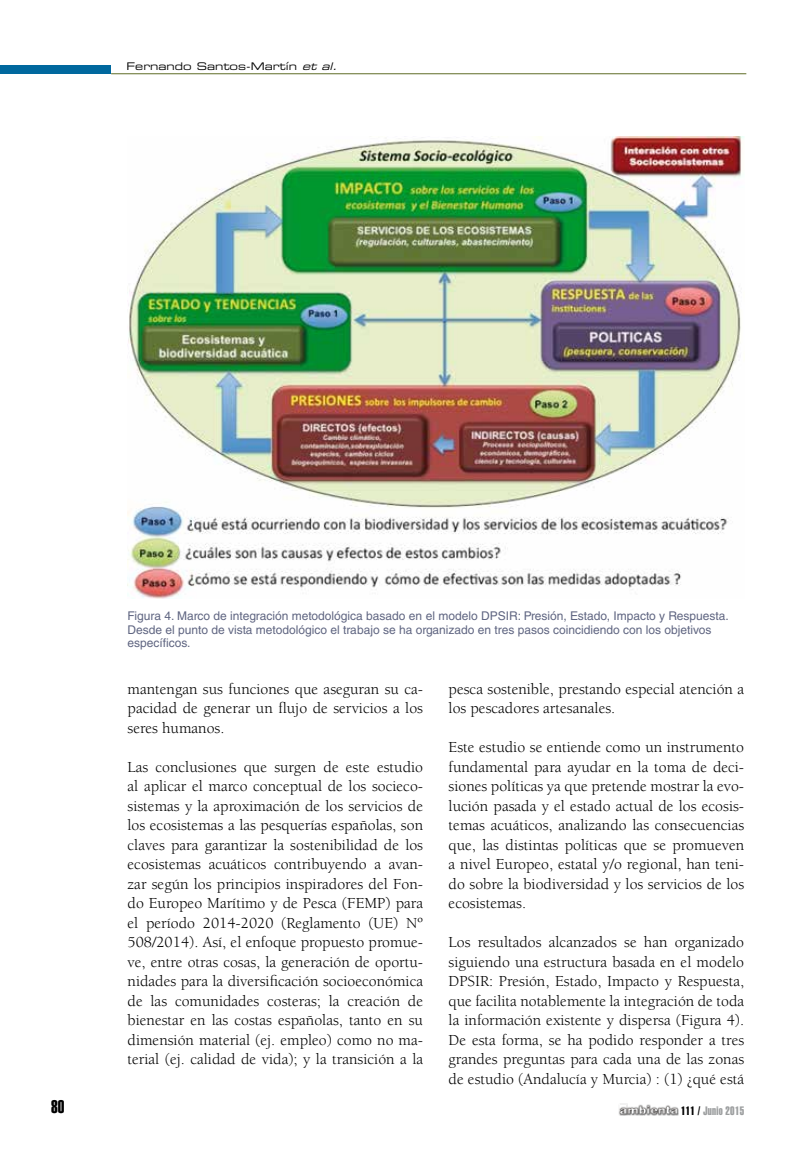
<style>
.page{position:relative;width:808px;height:1149px;background:#fff}
.page>*{position:absolute;margin:0;border:0;box-sizing:border-box;transform-origin:0 0}
.t1{font:18px "Helvetica LT Std Extra Comp";color:#000}
.t2{font:15.75px/19.5px "Berkeley Std";color:#000;text-align:justify}
.t3{font:12px/13.5px "Helvetica LT Std";color:#5f6581}
.t4{font:12px "Helvetica LT Std Extra Comp";letter-spacing:.025em;color:#9c9e9f}
.t5{font:10.5px "Eurostile LT Std Ex 2";color:#000}
.s1{font-style:italic}
.s2{color:#000}
</style>
<div class="page">
<div style="left:0;top:65px;width:111px;height:9px;background:#00689e"></div>
<hr style="left:111px;top:73px;width:635px;height:1px;background:#5f6d27">
<img style="left:618px;top:1103px;width:61px;height:13px">
<img style="left:128px;top:136px;width:616px;height:462px">
<p class="t5" style="left:126px;top:59px;width:216px">Fernando Santos-Martín <span class="s1">et al.</span></p>
<p class="t3" style="left:128px;top:609px;width:603px">Figura 4. Marco de integración metodológica basado en el modelo DPSIR: Presión, Estado, Impacto y Respuesta.<br>Desde el punto de vista metodológico el trabajo se ha organizado en tres pasos coincidiendo con los objetivos específicos.</p>
<p class="t2" style="left:128px;top:679px;width:297px">mantengan sus funciones que aseguran su ca&shy;pacidad de generar un flujo de servicios a los seres humanos.</p>
<p class="t2" style="left:128px;top:757px;width:297px">Las conclusiones que surgen de este estudio al aplicar el marco conceptual de los socieco&shy;sistemas y la aproximación de los servicios de los ecosistemas a las pesquerías españolas, son claves para garantizar la sostenibilidad de los ecosistemas acuáticos contribuyendo a avan&shy;zar según los principios inspiradores del Fon&shy;do Europeo Marítimo y de Pesca (FEMP) para el período 2014-2020 (Reglamento (UE) Nº 508/2014). Así, el enfoque propuesto promue&shy;ve, entre otras cosas, la generación de oportu&shy;nidades para la diversificación socioeconómica de las comunidades costeras; la creación de bienestar en las costas españolas, tanto en su dimensión material (ej. empleo) como no ma&shy;terial (ej. calidad de vida); y la transición a la</p>
<p class="t2" style="left:449px;top:679px;width:297px">pesca sostenible, prestando especial atención a los pescadores artesanales.</p>
<p class="t2" style="left:449px;top:737px;width:297px">Este estudio se entiende como un instrumento fundamental para ayudar en la toma de deci&shy;siones políticas ya que pretende mostrar la evo&shy;lución pasada y el estado actual de los ecosis&shy;temas acuáticos, analizando las consecuencias que, las distintas políticas que se promueven a nivel Europeo, estatal y/o regional, han teni&shy;do sobre la biodiversidad y los servicios de los ecosistemas.</p>
<p class="t2" style="left:449px;top:932px;width:297px">Los resultados alcanzados se han organizado siguiendo una estructura basada en el modelo DPSIR: Presión, Estado, Impacto y Respuesta, que facilita notablemente la integración de toda la información existente y dispersa (Figura 4).<br>De esta forma, se ha podido responder a tres grandes preguntas para cada una de las zonas de estudio (Andalucía y Murcia) : (1) ¿qué está</p>
<p class="t1" style="left:51px;top:1095px;width:15px">80</p>
<p class="t4" style="left:681px;top:1103px;width:65px"><span class="s2">111 /</span> Junio 2015</p>
</div>
